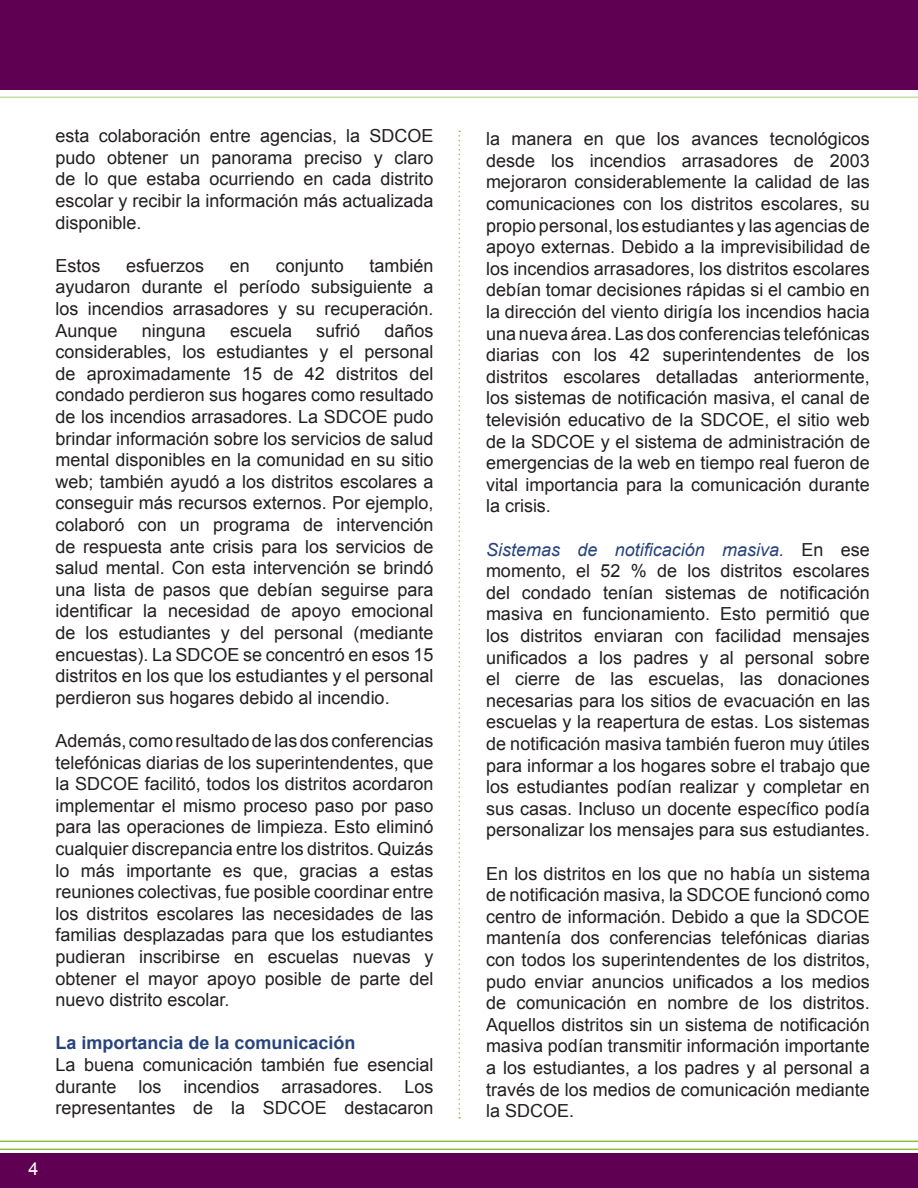
<style>
.page{position:relative;width:918px;height:1188px;background:#fff}
.page>*{position:absolute;margin:0;border:0;box-sizing:border-box;transform-origin:0 0}
.t1{font:18px/21.6px "Arial";color:#231f20;text-align:justify}
.t2{font:700 18px "Arial";color:#28447c}
.t3{font:18px "Arial";color:#fff}
.s1{font-style:italic;color:#28447c}
</style>
<div class="page">
<svg style="left:459px;top:130px;width:1px;height:989px"></svg>
<div style="left:0;top:0;width:918px;height:89px;background:#5f0053"></div>
<hr style="left:0;top:97px;width:918px;height:1px;background:#86c43f">
<div style="left:0;top:1154px;width:918px;height:34px;background:#5f0053"></div>
<hr style="left:0;top:1149px;width:918px;height:1px;background:#86c43f">
<hr style="left:0;top:1141px;width:918px;height:1px;background:#86c43f">
<p class="t3" style="left:28px;top:1157px;width:12px">4</p>
<p class="t1" style="left:56px;top:125px;width:379px">esta colaboración entre agencias, la SDCOE pudo obtener un panorama preciso y claro de lo que estaba ocurriendo en cada distrito escolar y recibir la información más actualizada disponible.</p>
<p class="t1" style="left:56px;top:255px;width:47px">Estos</p>
<p class="t1" style="left:126px;top:255px;width:80px">esfuerzos</p>
<p class="t1" style="left:230px;top:255px;width:22px">en</p>
<p class="t1" style="left:276px;top:255px;width:70px">conjunto</p>
<p class="t1" style="left:56px;top:255px;width:379px;text-indent:314px">también ayudaron durante el período subsiguiente a los incendios arrasadores y su recuperación.<br>Aunque</p>
<p class="t1" style="left:142px;top:320px;width:66px">ninguna</p>
<p class="t1" style="left:230px;top:320px;width:64px">escuela</p>
<p class="t1" style="left:316px;top:320px;width:46px">sufrió</p>
<p class="t1" style="left:56px;top:320px;width:380px;text-indent:329px">daños considerables, los estudiantes y el personal de aproximadamente 15 de 42 distritos del condado perdieron sus hogares como resultado de los incendios arrasadores. La SDCOE pudo brindar información sobre los servicios de salud mental disponibles en la comunidad en su sitio web; también ayudó a los distritos escolares a conseguir más recursos externos. Por ejemplo, colaboró con un programa de intervención de respuesta ante crisis para los servicios de salud mental. Con esta intervención se brindó una lista de pasos que debían seguirse para identificar la necesidad de apoyo emocional de los estudiantes y del personal (mediante encuestas). La SDCOE se concentró en esos 15 distritos en los que los estudiantes y el personal perdieron sus hogares debido al incendio.</p>
<p class="t1" style="left:56px;top:730px;width:380px">Además, como resultado de las dos conferencias telefónicas diarias de los superintendentes, que la SDCOE facilitó, todos los distritos acordaron implementar el mismo proceso paso por paso para las operaciones de limpieza. Esto eliminó cualquier discrepancia entre los distritos. Quizás lo más importante es que, gracias a estas reuniones colectivas, fue posible coordinar entre los distritos escolares las necesidades de las familias desplazadas para que los estudiantes pudieran inscribirse en escuelas nuevas y obtener el mayor apoyo posible de parte del nuevo distrito escolar.</p>
<p class="t2" style="left:56px;top:1031px;width:302px">La importancia de la comunicación</p>
<p class="t1" style="left:56px;top:1054px;width:379px">La buena comunicación también fue esencial durante los incendios arrasadores. Los representantes de la SDCOE destacaron</p>
<p class="t1" style="left:486px;top:128px;width:386px">la manera en que los avances tecnológicos desde los incendios arrasadores de 2003 mejoraron considerablemente la calidad de las comunicaciones con los distritos escolares, su propio personal, los estudiantes y las agencias de apoyo externas. Debido a la imprevisibilidad de los incendios arrasadores, los distritos escolares debían tomar decisiones rápidas si el cambio en la dirección del viento dirigía los incendios hacia una nueva área. Las dos conferencias telefónicas diarias con los 42 superintendentes de los distritos escolares detalladas anteriormente, los sistemas de notificación masiva, el canal de televisión educativo de la SDCOE, el sitio web de la SDCOE y el sistema de administración de emergencias de la web en tiempo real fueron de vital importancia para la comunicación durante la crisis.</p>
<p class="t1" style="left:486px;top:539px;width:386px"><span class="s1">Sistemas de notificación masiva.</span> En ese momento, el 52 % de los distritos escolares del condado tenían sistemas de notificación masiva en funcionamiento. Esto permitió que los distritos enviaran con facilidad mensajes unificados a los padres y al personal sobre el cierre de las escuelas, las donaciones necesarias para los sitios de evacuación en las escuelas y la reapertura de estas. Los sistemas de notificación masiva también fueron muy útiles para informar a los hogares sobre el trabajo que los estudiantes podían realizar y completar en sus casas. Incluso un docente específico podía personalizar los mensajes para sus estudiantes.</p>
<p class="t1" style="left:486px;top:863px;width:386px">En los distritos en los que no había un sistema de notificación masiva, la SDCOE funcionó como centro de información. Debido a que la SDCOE mantenía dos conferencias telefónicas diarias con todos los superintendentes de los distritos, pudo enviar anuncios unificados a los medios de comunicación en nombre de los distritos.<br>Aquellos distritos sin un sistema de notificación masiva podían transmitir información importante a los estudiantes, a los padres y al personal a través de los medios de comunicación mediante la SDCOE.</p>
</div>
